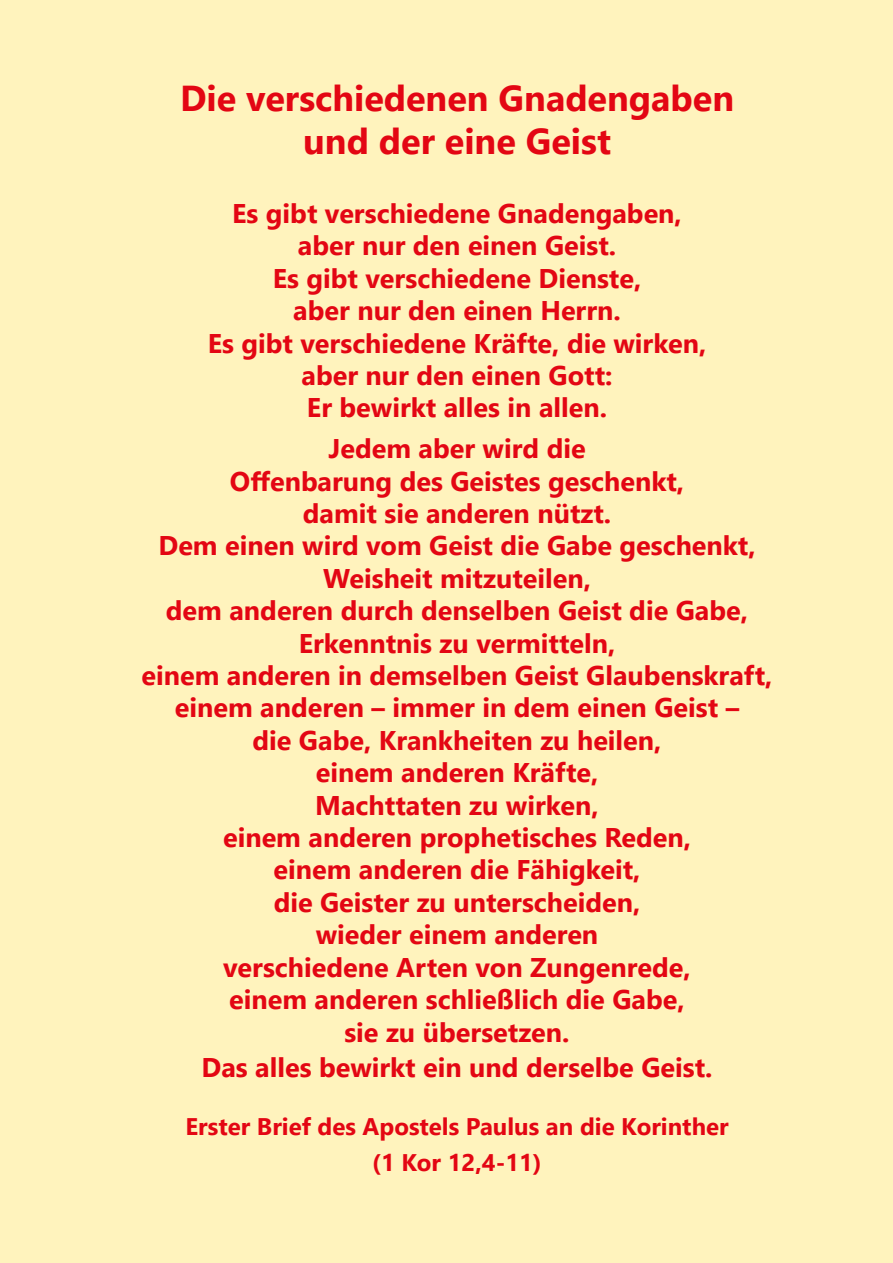
<style>
.page{position:relative;width:893px;height:1263px;background:#fff3bd}
.page>*{position:absolute;margin:0;border:0;box-sizing:border-box;transform-origin:0 0}
.t1{font:700 36px/43.2px "Segoe UI";color:#e30613;text-align:center}
.t2{font:700 27px/32.4px "Segoe UI";color:#e30613;text-align:center}
.t3{font:700 24px/36px "Segoe UI";color:#e30613;text-align:center}
</style>
<div class="page">
<h1 class="t1" style="left:180px;top:74px;width:556px">Die verschiedenen Gnadengaben und der eine Geist</h1>
<p class="t2" style="left:208px;top:195px;width:500px">Es gibt verschiedene Gnadengaben, aber nur den einen Geist.<br>Es gibt verschiedene Dienste,<br>aber nur den einen Herrn.<br>Es gibt verschiedene Kräfte, die wirken, aber nur den einen Gott:<br>Er bewirkt alles in allen.</p>
<p class="t2" style="left:141px;top:430px;width:633px">Jedem aber wird die<br>Offenbarung des Geistes geschenkt,<br>damit sie anderen nützt.<br>Dem einen wird vom Geist die Gabe geschenkt,<br>Weisheit mitzuteilen,<br>dem anderen durch denselben Geist die Gabe,<br>Erkenntnis zu vermitteln,<br>einem anderen in demselben Geist Glaubenskraft, einem anderen – immer in dem einen Geist –<br>die Gabe, Krankheiten zu heilen,<br>einem anderen Kräfte,<br>Machttaten zu wirken,<br>einem anderen prophetisches Reden,<br>einem anderen die Fähigkeit,<br>die Geister zu unterscheiden,<br>wieder einem anderen<br>verschiedene Arten von Zungenrede,<br>einem anderen schließlich die Gabe,<br>sie zu übersetzen.</p>
<p class="t2" style="left:201px;top:1049px;width:513px">Das alles bewirkt ein und derselbe Geist.</p>
<p class="t3" style="left:186px;top:1107px;width:545px">Erster Brief des Apostels Paulus an die Korinther (1 Kor 12,4-11)</p>
</div>
